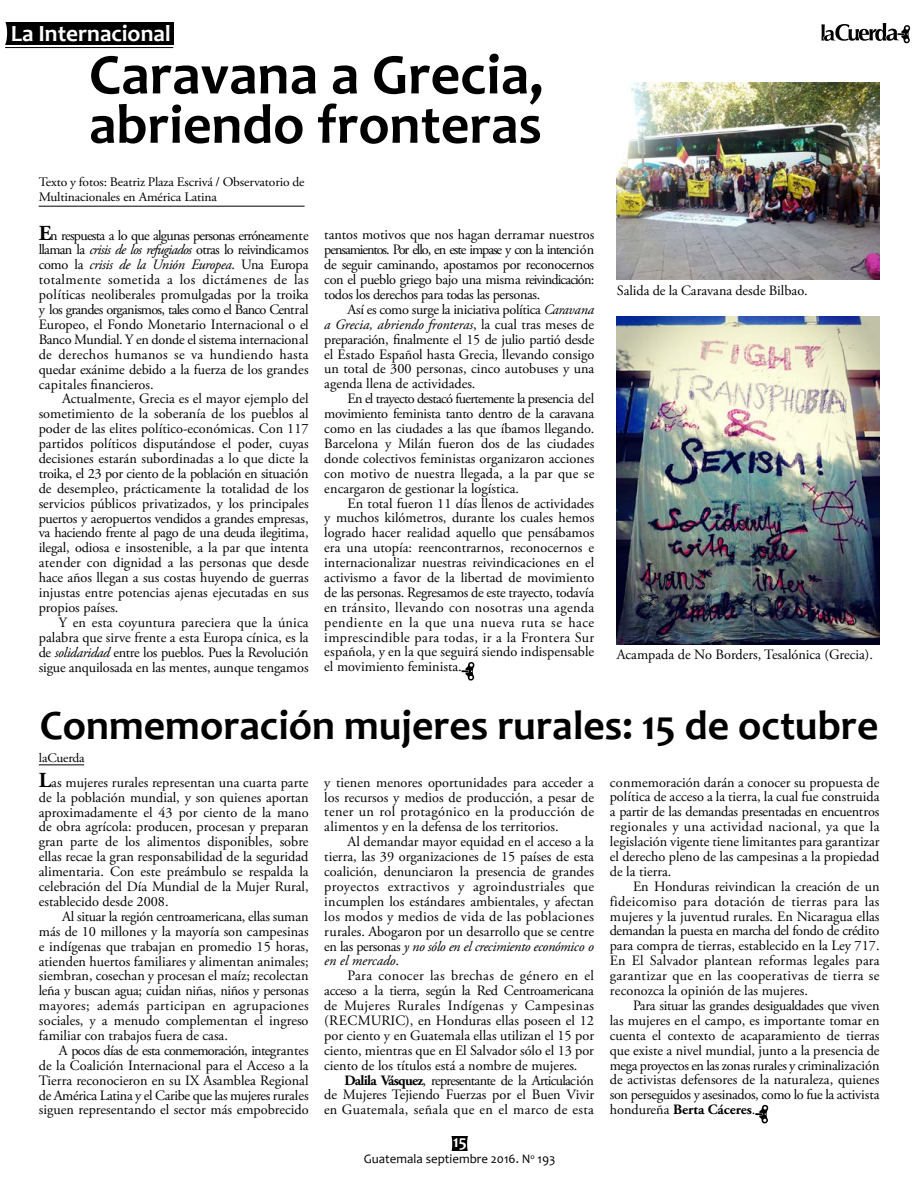
<style>
.page{position:relative;width:918px;height:1188px;background:#fff}
.page>*{position:absolute;margin:0;border:0;box-sizing:border-box;transform-origin:0 0}
.t1{font:700 58.2px "Candara";color:#000}
.t2{font:700 55.95px "Candara";color:#000}
.t3{font:700 41.7px "Candara";color:#000}
.t4{font:700 23.25px "Candara";color:#fff}
.t5{font:700 16.8px "Candara";color:#fff}
.t6{font:14.25px/14.9px "Adobe Garamond Pro";color:#000;text-align:justify}
.t7{font:12.9px/15px "Adobe Garamond Pro";letter-spacing:-.01em;color:#000;scale:1.04 1}
.t8{font:12.9px "Candara";color:#000}
.s1{font-weight:700;font-size:21.45px}
.s2{font-style:italic}
.s3{font-weight:700}
</style>
<div class="page">
<div style="left:4px;top:22px;width:169px;height:23px;background:#000"></div>
<div style="left:0;top:20px;width:7px;height:26px;background:#fff;border-radius:50%"></div>
<hr style="left:5px;top:47px;width:168px;height:1px;background:#000">
<svg style="left:822px;top:23px;width:89px;height:21px"></svg>
<div style="left:452px;top:1136px;width:17px;height:15px;background:#000"></div>
<hr style="left:467px;top:1136px;width:3px;height:16px;background:#fff;border-radius:50%">
<hr style="left:39px;top:206px;width:266px;height:1px;background:#000">
<svg style="left:462px;top:662px;width:13px;height:19px"></svg>
<img style="left:617px;top:82px;width:262px;height:197px">
<img style="left:617px;top:317px;width:263px;height:328px">
<svg style="left:755px;top:1104px;width:14px;height:20px"></svg>
<hr style="left:39px;top:765px;width:45px;height:1px;background:#000">
<h3 class="t4" style="left:11px;top:19px;width:162px">La Internacional</h3>
<h1 class="t1" style="left:89px;top:38px;width:456px">Caravana a Grecia,</h1>
<h2 class="t2" style="left:89px;top:89px;width:454px">abriendo fronteras</h2>
<p class="t7" style="left:39px;top:175px;width:257px">Texto y fotos: Beatriz Plaza Escrivá / Observatorio de<br>Multinacionales en América Latina</p>
<p class="t6" style="left:39px;top:228px;width:271px"><span class="s1">E</span>n respuesta a lo que algunas personas erróneamente llaman la <span class="s2">crisis de los refugiados</span> otras lo reivindicamos como la <span class="s2">crisis de la Unión Europea</span>. Una Europa totalmente sometida a los dictámenes de las políticas neoliberales promulgadas por la troika y los grandes organismos, tales como el Banco Central Europeo, el Fondo Monetario Internacional o el Banco Mundial. Y en donde el sistema internacional de derechos humanos se va hundiendo hasta quedar exánime debido a la fuerza de los grandes capitales financieros.</p>
<p class="t6" style="left:39px;top:392px;width:271px;text-indent:23px">Actualmente, Grecia es el mayor ejemplo del sometimiento de la soberanía de los pueblos al poder de las elites político-económicas. Con 117 partidos políticos disputándose el poder, cuyas decisiones estarán subordinadas a lo que dicte la troika, el 23 por ciento de la población en situación de desempleo, prácticamente la totalidad de los servicios públicos privatizados, y los principales puertos y aeropuertos vendidos a grandes empresas, va haciendo frente al pago de una deuda ilegitima, ilegal, odiosa e insostenible, a la par que intenta atender con dignidad a las personas que desde hace años llegan a sus costas huyendo de guerras injustas entre potencias ajenas ejecutadas en sus propios países.</p>
<p class="t6" style="left:39px;top:615px;width:271px;text-indent:20px">Y en esta coyuntura pareciera que la única palabra que sirve frente a esta Europa cínica, es la de <span class="s2">solidaridad</span> entre los pueblos. Pues la Revolución sigue anquilosada en las mentes, aunque tengamos</p>
<p class="t6" style="left:324px;top:228px;width:271px">tantos motivos que nos hagan derramar nuestros pensamientos. Por ello, en este impase y con la intención de seguir caminando, apostamos por reconocernos con el pueblo griego bajo una misma reivindicación: todos los derechos para todas las personas.</p>
<p class="t6" style="left:324px;top:302px;width:271px;text-indent:23px">Así es como surge la iniciativa política <span class="s2">Caravana a Grecia, abriendo fronteras</span>, la cual tras meses de preparación, finalmente el 15 de julio partió desde el Estado Español hasta Grecia, llevando consigo un total de 300 personas, cinco autobuses y una agenda llena de actividades.</p>
<p class="t6" style="left:324px;top:392px;width:271px;text-indent:23px">En el trayecto destacó fuertemente la presencia del movimiento feminista tanto dentro de la caravana como en las ciudades a las que íbamos llegando.<br>Barcelona y Milán fueron dos de las ciudades donde colectivos feministas organizaron acciones con motivo de nuestra llegada, a la par que se encargaron de gestionar la logística.</p>
<p class="t6" style="left:324px;top:496px;width:271px;text-indent:23px">En total fueron 11 días llenos de actividades y muchos kilómetros, durante los cuales hemos logrado hacer realidad aquello que pensábamos era una utopía: reencontrarnos, reconocernos e internacionalizar nuestras reivindicaciones en el activismo a favor de la libertad de movimiento de las personas. Regresamos de este trayecto, todavía en tránsito, llevando con nosotras una agenda pendiente en la que una nueva ruta se hace imprescindible para todas, ir a la Frontera Sur española, y en la que seguirá siendo indispensable el movimiento feminista.</p>
<p class="t6" style="left:617px;top:283px;width:192px">Salida de la Caravana desde Bilbao.</p>
<p class="t6" style="left:617px;top:648px;width:258px">Acampada de No Borders, Tesalónica (Grecia).</p>
<h3 class="t3" style="left:40px;top:699px;width:840px">Conmemoración mujeres rurales: 15 de octubre</h3>
<p class="t6" style="left:39px;top:775px;width:271px"><span class="s1">L</span>as mujeres rurales representan una cuarta parte de la población mundial, y son quienes aportan aproximadamente el 43 por ciento de la mano de obra agrícola: producen, procesan y preparan gran parte de los alimentos disponibles, sobre ellas recae la gran responsabilidad de la seguridad alimentaria. Con este preámbulo se respalda la celebración del Día Mundial de la Mujer Rural, establecido desde 2008.</p>
<p class="t6" style="left:39px;top:909px;width:271px;text-indent:23px">Al situar la región centroamericana, ellas suman más de 10 millones y la mayoría son campesinas e indígenas que trabajan en promedio 15 horas, atienden huertos familiares y alimentan animales; siembran, cosechan y procesan el maíz; recolectan leña y buscan agua; cuidan niñas, niños y personas mayores; además participan en agrupaciones sociales, y a menudo complementan el ingreso familiar con trabajos fuera de casa.</p>
<p class="t6" style="left:39px;top:1043px;width:271px;text-indent:20px">A pocos días de esta conmemoración, integrantes de la Coalición Internacional para el Acceso a la Tierra reconocieron en su IX Asamblea Regional de América Latina y el Caribe que las mujeres rurales siguen representando el sector más empobrecido</p>
<p class="t7" style="left:39px;top:751px;width:46px">laCuerda</p>
<p class="t6" style="left:610px;top:775px;width:271px">conmemoración darán a conocer su propuesta de política de acceso a la tierra, la cual fue construida a partir de las demandas presentadas en encuentros regionales y una actividad nacional, ya que la legislación vigente tiene limitantes para garantizar el derecho pleno de las campesinas a la propiedad de la tierra.</p>
<p class="t6" style="left:610px;top:879px;width:271px;text-indent:23px">En Honduras reivindican la creación de un fideicomiso para dotación de tierras para las mujeres y la juventud rurales. En Nicaragua ellas demandan la puesta en marcha del fondo de crédito para compra de tierras, establecido en la Ley 717.<br>En El Salvador plantean reformas legales para garantizar que en las cooperativas de tierra se reconozca la opinión de las mujeres.</p>
<p class="t6" style="left:610px;top:999px;width:271px;text-indent:23px">Para situar las grandes desigualdades que viven las mujeres en el campo, es importante tomar en cuenta el contexto de acaparamiento de tierras que existe a nivel mundial, junto a la presencia de mega proyectos en las zonas rurales y criminalización de activistas defensores de la naturaleza, quienes son perseguidos y asesinados, como lo fue la activista hondureña <span class="s3">Berta Cáceres</span>.</p>
<p class="t6" style="left:324px;top:775px;width:271px">y tienen menores oportunidades para acceder a los recursos y medios de producción, a pesar de tener un rol protagónico en la producción de alimentos y en la defensa de los territorios.</p>
<p class="t6" style="left:324px;top:835px;width:271px;text-indent:23px">Al demandar mayor equidad en el acceso a la tierra, las 39 organizaciones de 15 países de esta coalición, denunciaron la presencia de grandes proyectos extractivos y agroindustriales que incumplen los estándares ambientales, y afectan los modos y medios de vida de las poblaciones rurales. Abogaron por un desarrollo que se centre en las personas <span class="s2">y no sólo en el crecimiento económico o en el mercado</span>.</p>
<p class="t6" style="left:324px;top:969px;width:271px;text-indent:23px">Para conocer las brechas de género en el acceso a la tierra, según la Red Centroamericana de Mujeres Rurales Indígenas y Campesinas (RECMURIC), en Honduras ellas poseen el 12 por ciento y en Guatemala ellas utilizan el 15 por ciento, mientras que en El Salvador sólo el 13 por ciento de los títulos está a nombre de mujeres.</p>
<p class="t6" style="left:324px;top:1073px;width:271px;text-indent:20px"><span class="s3">Dalila Vásquez</span>, representante de la Articulación de Mujeres Tejiendo Fuerzas por el Buen Vivir en Guatemala, señala que en el marco de esta</p>
<p class="t5" style="left:453px;top:1131px;width:15px">15</p>
<p class="t8" style="left:364px;top:1151px;width:193px">Guatemala septiembre 2016. N<sup>o</sup> 193</p>
</div>
